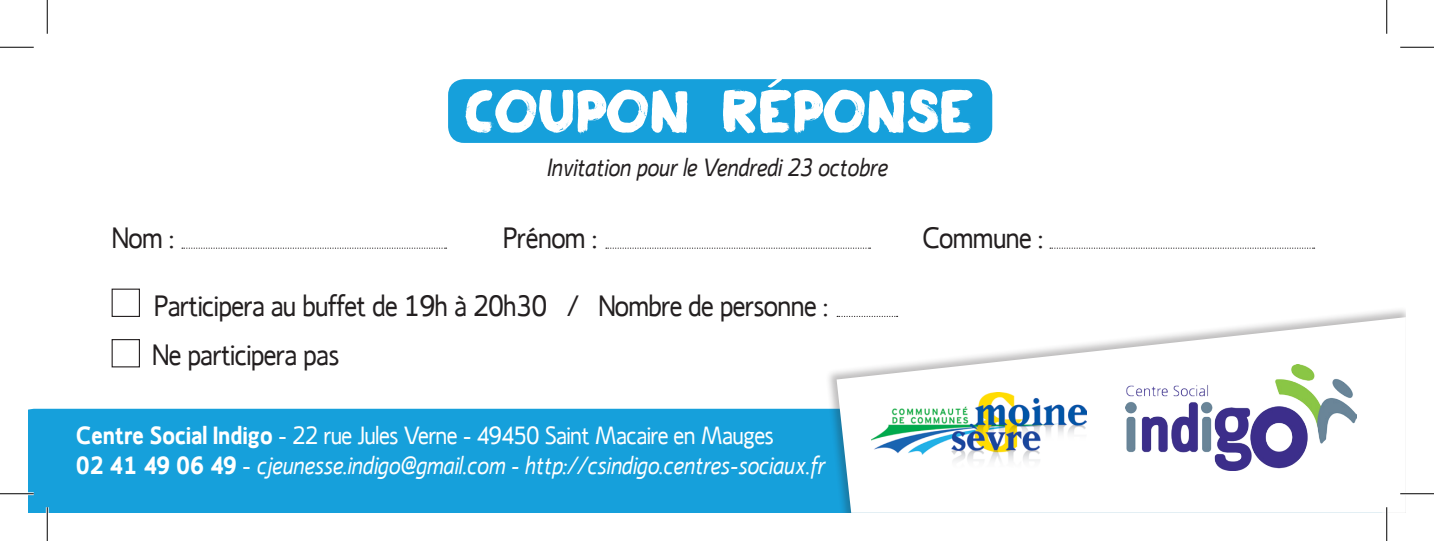
<style>
.page{position:relative;width:1434px;height:541px;background:#fff}
.page>*{position:absolute;margin:0;border:0;box-sizing:border-box;transform-origin:0 0}
.t1{font:60.98px "Plakkaat";color:#fff}
.t2{font:29.25px/48.6px "Ligurino";color:#231f20}
.t3{font:italic 24.75px/29.7px "Ligurino";color:#fff}
.t4{font:italic 24.75px "Ligurino";color:#231f20}
.s1{font-weight:700;font-style:normal}
.s2{font-style:normal}
</style>
<div class="page">
<div style="left:28px;top:409px;width:797px;height:104px;background:#16a0db"></div>
<div style="left:448px;top:79px;width:544px;height:64px;background:#16a0db;border-radius:16px"></div>
<div style="left:112px;top:289px;width:28px;height:28px;border:1px solid #231f20"></div>
<div style="left:112px;top:339px;width:28px;height:28px;border:1px solid #231f20"></div>
<svg style="left:182px;top:248px;width:265px;height:1px"></svg>
<svg style="left:606px;top:248px;width:264px;height:1px"></svg>
<svg style="left:1050px;top:248px;width:265px;height:1px"></svg>
<div style="left:825px;top:306px;width:581px;height:207px;background:#231f20;opacity:.3"></div>
<svg style="left:837px;top:317px;width:569px;height:196px"></svg>
<img style="left:1126px;top:365px;width:231px;height:105px">
<img style="left:872px;top:392px;width:214px;height:84px">
<hr style="left:0;top:492px;width:34px;height:3px;background:#fff">
<hr style="left:1400px;top:492px;width:34px;height:3px;background:#fff">
<hr style="left:46px;top:507px;width:3px;height:34px;background:#fff">
<hr style="left:1385px;top:507px;width:3px;height:34px;background:#fff">
<hr style="left:0;top:47px;width:34px;height:1px;background:#000">
<hr style="left:1400px;top:47px;width:34px;height:1px;background:#000">
<hr style="left:0;top:493px;width:34px;height:1px;background:#000">
<hr style="left:1400px;top:493px;width:34px;height:1px;background:#000">
<hr style="left:47px;top:0;width:1px;height:34px;background:#000">
<hr style="left:47px;top:507px;width:1px;height:34px;background:#000">
<hr style="left:1386px;top:0;width:1px;height:34px;background:#000">
<hr style="left:1386px;top:507px;width:1px;height:34px;background:#000">
<h1 class="t1" style="left:463px;top:73px;width:512px">COUPON RÉPONSE</h1>
<p class="t4" style="left:547px;top:153px;width:342px">Invitation pour le Vendredi 23 octobre</p>
<p class="t2" style="left:113px;top:214px;width:63px">Nom :</p>
<p class="t2" style="left:504px;top:214px;width:95px">Prénom :</p>
<p class="t2" style="left:923px;top:214px;width:122px">Commune :</p>
<p class="t2" style="left:153px;top:281px;width:677px">Participera au buffet de 19h à 20h30 / Nombre de personne :<br>Ne participera pas</p>
<p class="t3" style="left:76px;top:421px;width:750px"><span class="s1">Centre Social Indigo</span> <span class="s2">- 22 rue Jules Verne - 49450 Saint Macaire en Mauges<br></span><span class="s1">02 41 49 06 49</span> <span class="s2">-</span> cjeunesse.indigo@gmail.com - http://csindigo.centres-sociaux.fr</p>
</div>
